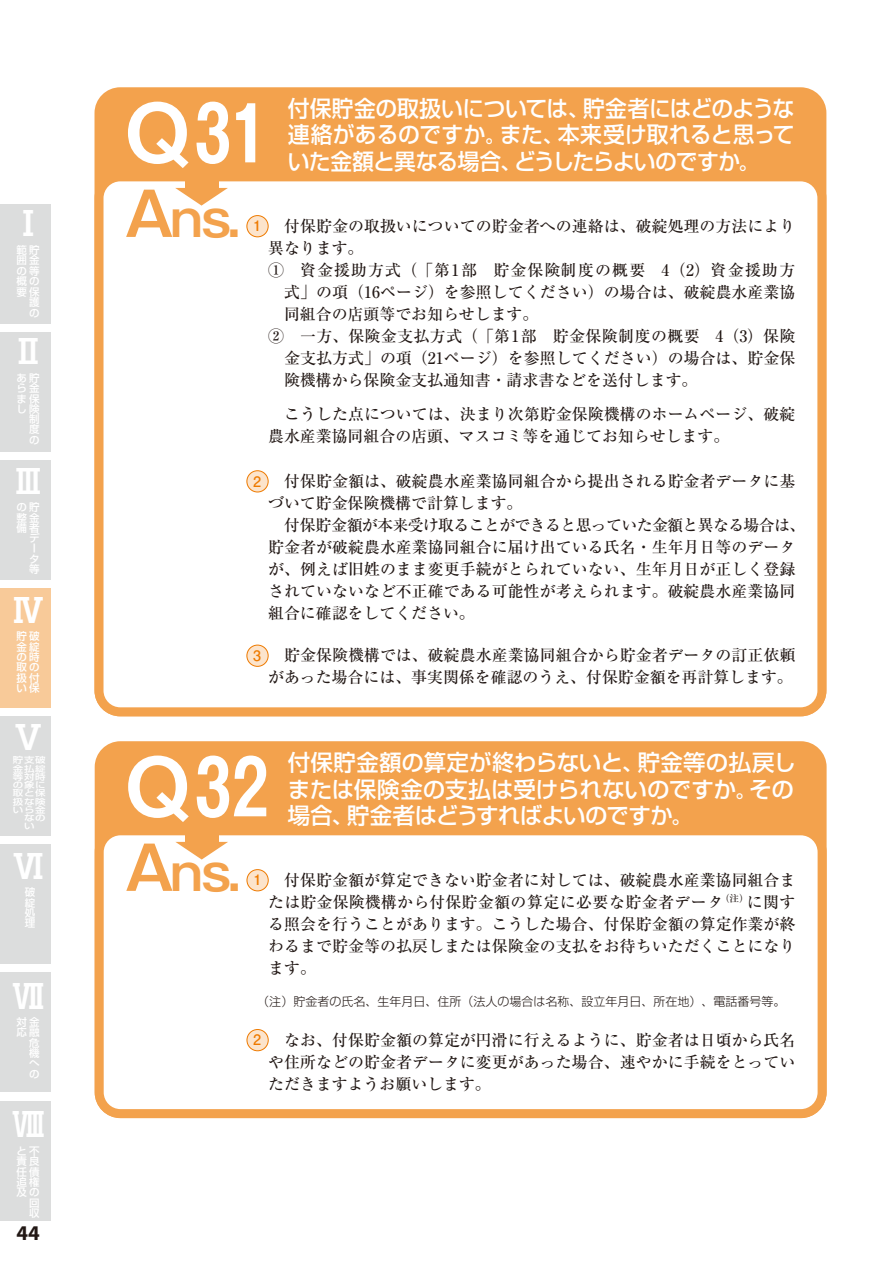
<style>
.page{position:relative;width:893px;height:1263px;background:#fff}
.page>*{position:absolute;margin:0;border:0;box-sizing:border-box;transform-origin:0 0}
.t1{font:700 75px "Gothic MB101 Pro De";color:#fff}
.t2{font:700 48px "Gothic MB101 Pro De";color:#f3a24d}
.t3{font:700 33px "Gothic MB101 Pro De";color:#fff}
.t4{font:500 22.5px/26.7px "Shin Go";letter-spacing:-.015em;color:#fff;text-align:justify}
.t5{font:700 21px "Myriad";color:#221815}
.t6{font:500 15.9px/22px "Ryumin Pro";letter-spacing:.005em;color:#221815}
.t7{font:300 12px "Shin Go Pro";color:#221815}
.t8{font:500 10.5px/10.4px "Shin Go Pro";color:#fff;text-align:right}
.t9{font:500 8.4px "Shin Go Pro";color:#fff;scale:1.25 1}
.s1{font-family:"Gothic MB101"}
.s2{font-size:60px}
.s3{font-family:"Futo Go B101 Pro";font-weight:700;font-size:14.4px;color:#ee7a00}
</style>
<div class="page">
<div style="left:0;top:204px;width:51px;height:119px;background:#dcdddd"></div>
<div style="left:0;top:332px;width:51px;height:119px;background:#dcdddd"></div>
<div style="left:0;top:460px;width:51px;height:120px;background:#dcdddd"></div>
<div style="left:0;top:589px;width:51px;height:119px;background:#f8ca99"></div>
<div style="left:0;top:717px;width:51px;height:119px;background:#dcdddd"></div>
<div style="left:0;top:845px;width:51px;height:119px;background:#dcdddd"></div>
<div style="left:0;top:973px;width:51px;height:119px;background:#dcdddd"></div>
<div style="left:0;top:1101px;width:51px;height:119px;background:#dcdddd"></div>
<div style="left:99px;top:92px;width:723px;height:620px;background:#f3a24d;border-radius:21px"></div>
<div style="left:99px;top:177px;width:723px;height:535px;background:#fff;border-radius:21px"></div>
<div style="left:95px;top:172px;width:731px;height:544px;border:9px solid #f3a24d;border-radius:21px"></div>
<div style="left:185px;top:175px;width:34px;height:19px;background:#f3a24d"></div>
<svg style="left:175px;top:188px;width:53px;height:18px"></svg>
<div style="left:99px;top:746px;width:723px;height:367px;background:#f3a24d;border-radius:21px"></div>
<div style="left:95px;top:741px;width:732px;height:377px;border:9px solid #f3a24d;border-radius:21px"></div>
<div style="left:99px;top:831px;width:723px;height:282px;background:#fff;border-radius:21px"></div>
<div style="left:95px;top:826px;width:732px;height:292px;border:9px solid #f3a24d;border-radius:21px"></div>
<div style="left:185px;top:829px;width:34px;height:19px;background:#f3a24d"></div>
<svg style="left:175px;top:842px;width:53px;height:17px"></svg>
<div style="left:247px;top:216px;width:21px;height:21px;background:#fce4cc;border-radius:50%"></div>
<div style="left:246px;top:215px;width:23px;height:22px;border:1px solid #ee7a00;border-radius:50%"></div>
<div style="left:247px;top:471px;width:21px;height:21px;background:#fce4cc;border-radius:50%"></div>
<div style="left:246px;top:470px;width:23px;height:22px;border:1px solid #ee7a00;border-radius:50%"></div>
<div style="left:247px;top:645px;width:21px;height:21px;background:#fce4cc;border-radius:50%"></div>
<div style="left:246px;top:645px;width:23px;height:22px;border:1px solid #ee7a00;border-radius:50%"></div>
<div style="left:247px;top:870px;width:21px;height:21px;background:#fce4cc;border-radius:50%"></div>
<div style="left:247px;top:869px;width:22px;height:22px;border:1px solid #ee7a00;border-radius:50%"></div>
<div style="left:247px;top:1029px;width:21px;height:22px;background:#fce4cc;border-radius:50%"></div>
<div style="left:247px;top:1029px;width:22px;height:22px;border:1px solid #ee7a00;border-radius:50%"></div>
<h3 class="t3" style="left:12px;top:196px;width:34px">Ⅰ</h3>
<p class="t8" style="left:17px;top:243px;width:25px">範貯囲金の等概の要保護<br>の</p>
<h3 class="t3" style="left:12px;top:324px;width:34px">Ⅱ</h3>
<p class="t8" style="left:17px;top:371px;width:25px">あ貯ら金ま保し険制<br>度<br>の</p>
<h3 class="t3" style="left:12px;top:454px;width:34px">Ⅲ</h3>
<p class="t8" style="left:17px;top:501px;width:24px">の貯</p>
<p class="t8" style="left:17px;top:511px;width:25px">整金</p>
<p class="t8" style="left:17px;top:521px;width:24px">備者</p>
<p class="t8" style="left:29px;top:532px;width:12px">デ</p>
<p class="t8" style="left:29px;top:542px;width:7px">ー</p>
<p class="t8" style="left:29px;top:552px;width:11px">タ</p>
<p class="t8" style="left:29px;top:562px;width:12px">等</p>
<h3 class="t3" style="left:12px;top:583px;width:34px">Ⅳ</h3>
<p class="t8" style="left:17px;top:630px;width:25px;text-align:justify">貯破金綻の時取の扱付い保</p>
<h3 class="t3" style="left:12px;top:710px;width:34px">Ⅴ</h3>
<p class="t9" style="left:13px;top:753px;width:28px">貯支破</p>
<p class="t9" style="left:13px;top:761px;width:28px">金払綻</p>
<p class="t9" style="left:13px;top:770px;width:28px">等対時</p>
<p class="t9" style="left:13px;top:778px;width:27px">の象に</p>
<p class="t9" style="left:13px;top:786px;width:28px">取と保</p>
<p class="t9" style="left:13px;top:794px;width:28px">扱な険</p>
<p class="t9" style="left:13px;top:803px;width:28px">いら金</p>
<p class="t9" style="left:24px;top:811px;width:18px">なの</p>
<p class="t9" style="left:24px;top:819px;width:9px">い</p>
<h3 class="t3" style="left:12px;top:839px;width:34px">Ⅵ</h3>
<p class="t8" style="left:25px;top:886px;width:12px;text-align:justify">破綻処理</p>
<h3 class="t3" style="left:12px;top:969px;width:34px">Ⅶ</h3>
<p class="t8" style="left:17px;top:1016px;width:25px">対金応融危機へ<br>の</p>
<h3 class="t3" style="left:12px;top:1097px;width:34px">Ⅷ</h3>
<p class="t8" style="left:17px;top:1144px;width:25px">と不責良任債追権及の回<br>収</p>
<h3 class="t5" style="left:16px;top:1222px;width:25px">44</h3>
<h3 class="t4" style="left:288px;top:94px;width:508px">付保貯金の取扱いについては<span class="s1">、</span>貯金者にはどのような連絡があるのですか<span class="s1">。</span>また<span class="s1">、</span>本来受け取れると思っていた金額と異なる場合<span class="s1">、</span>どうしたらよいのですか<span class="s1">。</span></h3>
<h1 class="t1" style="left:125px;top:72px;width:144px">Q31</h1>
<h2 class="t2" style="left:125px;top:179px;width:118px"><span class="s2">A</span>ns.</h2>
<p class="t6" style="left:268px;top:214px;width:529px;text-indent:-18px"><span class="s3">１</span>　付保貯金の取扱いについての貯金者への連絡は、破綻処理の方法により異なります。<br>① 資金援助方式（「第1部 貯金保険制度の概要 4（2）資金援助方　式」の項（16ページ）を参照してください）の場合は、破綻農水産業協　同組合の店頭等でお知らせします。<br>② 一方、保険金支払方式（「第1部 貯金保険制度の概要 4（3）保険　金支払方式」の項（21ページ）を参照してください）の場合は、貯金保　険機構から保険金支払通知書・請求書などを送付します。</p>
<p class="t6" style="left:268px;top:402px;width:529px">　こうした点については、決まり次第貯金保険機構のホームページ、破綻農水産業協同組合の店頭、マスコミ等を通じてお知らせします。</p>
<p class="t6" style="left:268px;top:469px;width:539px;text-indent:-15px"><span class="s3">2</span> 　付保貯金額は、破綻農水産業協同組合から提出される貯金者データに基づいて貯金保険機構で計算します。<br>　付保貯金額が本来受け取ることができると思っていた金額と異なる場合は、貯金者が破綻農水産業協同組合に届け出ている氏名・生年月日等のデータが、例えば旧姓のまま変更手続がとられていない、生年月日が正しく登録されていないなど不正確である可能性が考えられます。破綻農水産業協同組合に確認をしてください。</p>
<p class="t6" style="left:253px;top:643px;width:544px;text-align:right"><span class="s3">3</span> 　貯金保険機構では、破綻農水産業協同組合から貯金者データの訂正依頼があった場合には、事実関係を確認のうえ、付保貯金額を再計算します。</p>
<h3 class="t4" style="left:288px;top:748px;width:509px">付保貯金額の算定が終わらないと<span class="s1">、</span>貯金等の払戻しまたは保険金の支払は受けられないのですか<span class="s1">。</span>その場合<span class="s1">、</span>貯金者はどうすればよいのですか<span class="s1">。</span></h3>
<h1 class="t1" style="left:125px;top:725px;width:146px">Q32</h1>
<h2 class="t2" style="left:125px;top:833px;width:118px"><span class="s2">A</span>ns.</h2>
<p class="t6" style="left:268px;top:868px;width:529px;text-align:justify;text-indent:-18px"><span class="s3">１</span>　付保貯金額が算定できない貯金者に対しては、破綻農水産業協同組合または貯金保険機構から付保貯金額の算定に必要な貯金者データ<sup>（注）</sup>に関する照会を行うことがあります。こうした場合、付保貯金額の算定作業が終わるまで貯金等の払戻しまたは保険金の支払をお待ちいただくことになります。</p>
<p class="t7" style="left:257px;top:992px;width:530px">（注）貯金者の氏名、生年月日、住所（法人の場合は名称、設立年月日、所在地）、電話番号等。</p>
<p class="t6" style="left:268px;top:1027px;width:529px;text-align:justify;text-indent:-15px"><span class="s3">2</span> 　なお、付保貯金額の算定が円滑に行えるように、貯金者は日頃から氏名や住所などの貯金者データに変更があった場合、速やかに手続をとっていただきますようお願いします。</p>
</div>
